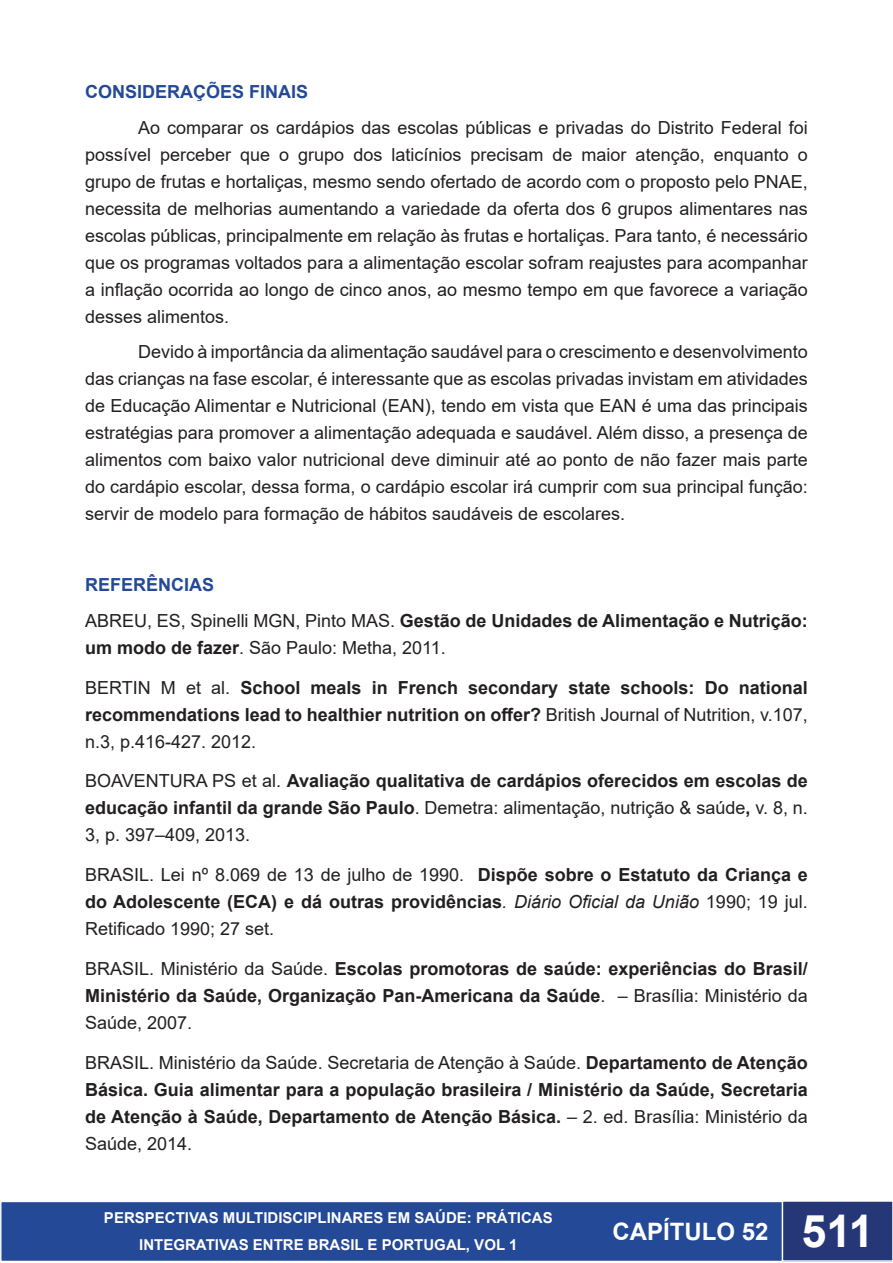
<style>
.page{position:relative;width:893px;height:1263px;background:#fff}
.page>*{position:absolute;margin:0;border:0;box-sizing:border-box;transform-origin:0 0}
.t1{font:700 24px "Arial";color:#fff}
.t2{font:18px/27px "Arial";color:#231f20;text-align:justify}
.paragraph{font:700 18px/27px "Arial";color:#231f20;text-align:justify}
.Normal__Web{font:700 18px/27px "Arial";color:#231f20}
.t3{font:700 18px "Arial";color:#234997}
.t4{font:700 15px/27px "Arial";color:#fff;text-align:center}
.s1{font-weight:400}
.s2{font-weight:400;font-style:italic}
.s3{font-size:45px}
</style>
<div class="page">
<div style="left:1px;top:1201px;width:782px;height:60px;background:#234997"></div>
<div style="left:0;top:1201px;width:784px;height:61px;border:2px solid #fff"></div>
<svg style="left:0;top:1200px;width:1px;height:62px"></svg>
<div style="left:782px;top:1201px;width:111px;height:60px;background:#253777"></div>
<div style="left:782px;top:1200px;width:111px;height:62px;border:2px solid #fff"></div>
<p class="t3" style="left:85px;top:79px;width:225px">CONSIDERAÇÕES FINAIS</p>
<p class="t2" style="left:85px;top:114px;width:724px;text-indent:53px">Ao comparar os cardápios das escolas públicas e privadas do Distrito Federal foi possível perceber que o grupo dos laticínios precisam de maior atenção, enquanto o grupo de frutas e hortaliças, mesmo sendo ofertado de acordo com o proposto pelo PNAE, necessita de melhorias aumentando a variedade da oferta dos 6 grupos alimentares nas escolas públicas, principalmente em relação às frutas e hortaliças. Para tanto, é necessário que os programas voltados para a alimentação escolar sofram reajustes para acompanhar a inflação ocorrida ao longo de cinco anos, ao mesmo tempo em que favorece a variação desses alimentos.</p>
<p class="t2" style="left:85px;top:338px;width:724px;text-indent:53px">Devido à importância da alimentação saudável para o crescimento e desenvolvimento das crianças na fase escolar, é interessante que as escolas privadas invistam em atividades de Educação Alimentar e Nutricional (EAN), tendo em vista que EAN é uma das principais estratégias para promover a alimentação adequada e saudável. Além disso, a presença de alimentos com baixo valor nutricional deve diminuir até ao ponto de não fazer mais parte do cardápio escolar, dessa forma, o cardápio escolar irá cumprir com sua principal função: servir de modelo para formação de hábitos saudáveis de escolares.</p>
<p class="t3" style="left:85px;top:572px;width:131px">REFERÊNCIAS</p>
<p class="Normal__Web" style="left:85px;top:607px;width:724px"><span class="s1">ABREU, ES, Spinelli MGN, Pinto MAS.</span> Gestão de Unidades de Alimentação e Nutrição: um modo de fazer<span class="s1">. São Paulo: Metha, 2011.</span></p>
<p class="paragraph" style="left:85px;top:674px;width:724px"><span class="s1">BERTIN M et al.</span> School meals in French secondary state schools: Do national recommendations lead to healthier nutrition on offer? <span class="s1">British Journal of Nutrition, v.107, n.3, p.416-427. 2012.</span></p>
<p class="paragraph" style="left:85px;top:768px;width:724px"><span class="s1">BOAVENTURA PS et al.</span> Avaliação qualitativa de cardápios oferecidos em escolas de educação infantil da grande São Paulo<span class="s1">. Demetra: alimentação, nutrição &amp; saúde</span>, <span class="s1">v. 8, n.<br>3, p. 397–409, 2013.</span></p>
<p class="paragraph" style="left:85px;top:861px;width:724px"><span class="s1">BRASIL. Lei nº 8.069 de 13 de julho de 1990.</span> Dispõe sobre o Estatuto da Criança e do Adolescente (ECA) e dá outras providências<span class="s2">. Diário Oficial da União</span> <span class="s1">1990; 19 jul.<br>Retificado 1990; 27 set.</span></p>
<p class="paragraph" style="left:85px;top:955px;width:724px"><span class="s1">BRASIL. Ministério da Saúde.</span> Escolas promotoras de saúde: experiências do Brasil/ Ministério da Saúde, Organização Pan-Americana da Saúde<span class="s1">. – Brasília: Ministério da Saúde, 2007.</span></p>
<p class="paragraph" style="left:85px;top:1049px;width:724px"><span class="s1">BRASIL. Ministério da Saúde. Secretaria de Atenção à Saúde.</span> Departamento de Atenção Básica. Guia alimentar para a população brasileira / Ministério da Saúde, Secretaria de Atenção à Saúde, Departamento de Atenção Básica. <span class="s1">– 2. ed. Brasília: Ministério da Saúde, 2014.</span></p>
<p class="t4" style="left:104px;top:1205px;width:450px">PERSPECTIVAS MULTIDISCIPLINARES EM SAÚDE: PRÁTICAS<br>INTEGRATIVAS ENTRE BRASIL E PORTUGAL, VOL 1</p>
<h1 class="t1" style="left:612px;top:1215px;width:263px">CAPÍTULO 52 <span class="s3">511</span></h1>
</div>
